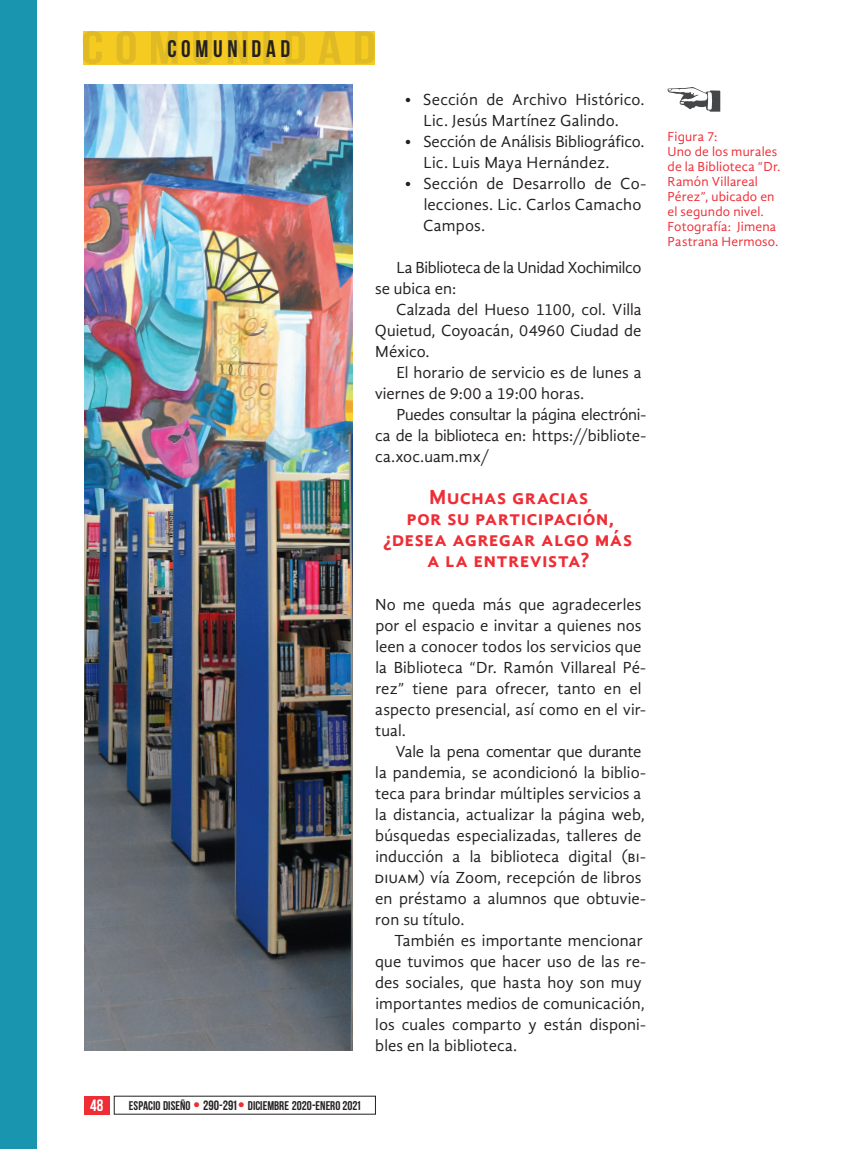
<style>
.page{position:relative;width:851px;height:1149px;background:#fff}
.page>*{position:absolute;margin:0;border:0;box-sizing:border-box;transform-origin:0 0}
.t1{font:700 24px "Bebas Neue";color:#231f20}
.t2{font:700 21px/21px "Gandhi Sans";letter-spacing:.01em;color:#ee2d35;text-align:center}
.t3{font:16.5px/21px "Gandhi Sans";letter-spacing:.005em;color:#231f20}
.t4{font:16.5px/21px "Gandhi Sans";letter-spacing:-.02em;color:#231f20}
.t5{font:700 16.5px "Bebas Neue";color:#fff}
.t6{font:13.5px/15px "Gandhi Sans";letter-spacing:.01em;color:#ee2d35}
.t7{font:700 12.6px "Bebas Neue";color:#231f20}
.s1{font-size:18px;color:#ee2d35}
.s2{font-size:13.5px}
.s3{font-size:12.75px}
</style>
<div class="page">
<svg style="left:83px;top:31px;width:291px;height:33px;background:#ecc322"></svg>
<div style="left:0;top:0;width:36px;height:1148px;background:#1995af"></div>
<div style="left:84px;top:1095px;width:26px;height:19px;background:#ee2d35"></div>
<img style="left:84px;top:84px;width:268px;height:966px">
<svg style="left:667px;top:87px;width:53px;height:25px"></svg>
<h1 class="t1" style="left:167px;top:35px;width:124px">C O M U N I D A D</h1>
<p class="t3" style="left:404px;top:89px;width:241px;text-align:center">• Sección de Archivo Histórico.<br>Lic. Jesús Martínez Galindo.</p>
<p class="t3" style="left:423px;top:131px;width:223px;text-indent:-19px">• Sección de Análisis Bibliográfico.<br>Lic. Luis Maya Hernández.</p>
<p class="t3" style="left:423px;top:173px;width:224px;text-indent:-18px">• Sección de Desarrollo de Co&shy;lecciones. Lic. Carlos Camacho<br>Campos.</p>
<p class="t4" style="left:375px;top:257px;width:268px;text-indent:21px">La Biblioteca de la Unidad Xochimilco se ubica en:</p>
<p class="t3" style="left:375px;top:299px;width:268px;text-align:justify;text-indent:21px">Calzada del Hueso 1100, col. Villa Quietud, Coyoacán, 04960 Ciudad de México.</p>
<p class="t3" style="left:374px;top:362px;width:268px;text-indent:22px">El horario de servicio es de lunes a viernes de 9:00 a 19:00 horas.</p>
<p class="t3" style="left:375px;top:404px;width:272px;text-align:justify;text-indent:21px">Puedes consultar la página electróni&shy;ca de la biblioteca en: https://bibliote&shy;ca.xoc.uam.mx/</p>
<p class="t2" style="left:383px;top:486px;width:250px">Muchas gracias<br>por su participación, ¿desea agregar algo más a la entrevista?</p>
<p class="t3" style="left:375px;top:593px;width:272px">No me queda más que agradecerles por el espacio e invitar a quienes nos leen a conocer todos los servicios que la Biblioteca “Dr. Ramón Villareal Pé&shy;rez” tiene para ofrecer, tanto en el aspecto presencial, así como en el vir&shy;tual.</p>
<p class="t3" style="left:374px;top:740px;width:273px;text-indent:21px">Vale la pena comentar que durante la pandemia, se acondicionó la biblio&shy;teca para brindar múltiples servicios a la distancia, actualizar la página web, búsquedas especializadas, talleres de inducción a la biblioteca digital (bi&shy;diuam) vía Zoom, recepción de libros en préstamo a alumnos que obtuvie&shy;ron su título.</p>
<p class="t3" style="left:375px;top:929px;width:272px;text-indent:19px">También es importante mencionar que tuvimos que hacer uso de las re&shy;des sociales, que hasta hoy son muy importantes medios de comunicación, los cuales comparto y están disponi&shy;bles en la biblioteca.</p>
<p class="t5" style="left:90px;top:1095px;width:15px">48</p>
<p class="t7" style="left:129px;top:1098px;width:233px">ESPACIO DISEÑO <span class="s1">•</span> <span class="s2">290-29</span><span class="s2">1</span><span class="s1">•</span> DICIEMBRE <span class="s3">2020</span><span class="s2">-</span>ENERO <span class="s3">2021</span></p>
<p class="t6" style="left:667px;top:129px;width:114px">Figura 7:<br>Uno de los murales de la Biblioteca “Dr.<br>Ramón Villareal<br>Pérez”, ubicado en el segundo nivel.<br>Fotografía: Jimena<br>Pastrana Hermoso.</p>
</div>
